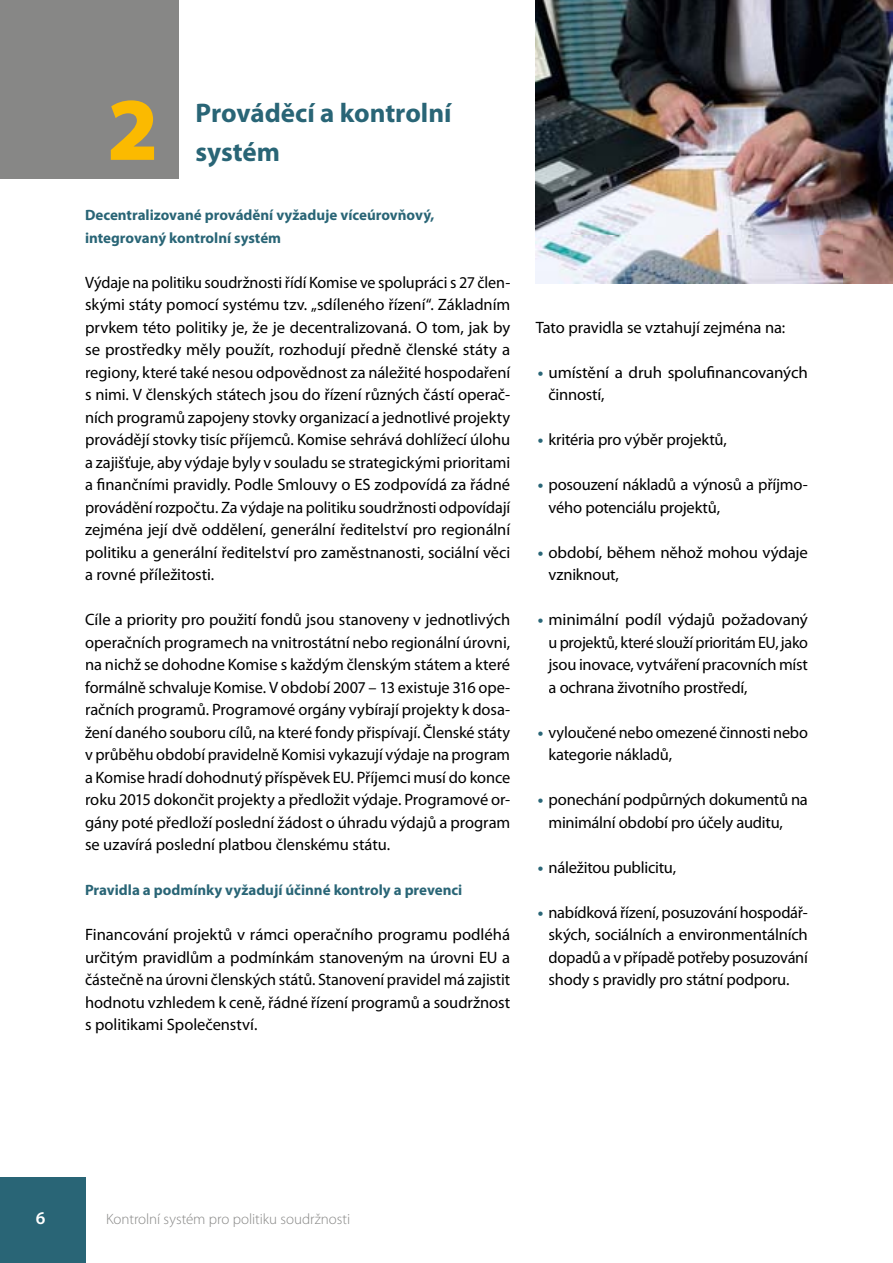
<style>
.page{position:relative;width:893px;height:1263px;background:#fff}
.page>*{position:absolute;margin:0;border:0;box-sizing:border-box;transform-origin:0 0}
.t1{font:900 90px "Myriad Pro";color:#fbba00}
.t2{font:700 27px/39px "Myriad Pro";color:#296576}
.t3{font:600 18px "Myriad Pro";color:#fff}
.t4{font:16.5px/22.5px "Myriad Pro";letter-spacing:-.01em;color:#000;text-align:justify}
.t5{font:700 15px/22.5px "Myriad Pro";color:#296576}
.t6{font:300 15px "Myriad Pro";color:#878786}
.s1{font-weight:700;color:#296576}
</style>
<div class="page">
<div style="left:0;top:0;width:179px;height:179px;background:#878786"></div>
<img style="left:536px;top:0;width:357px;height:283px">
<div style="left:0;top:1178px;width:85px;height:85px;background:#296576"></div>
<h1 class="t1" style="left:107px;top:78px;width:53px">2</h1>
<h2 class="t2" style="left:196px;top:94px;width:257px">Prováděcí a kontrolní systém</h2>
<p class="t5" style="left:85px;top:204px;width:351px">Decentralizované provádění vyžaduje víceúrovňový, integrovaný kontrolní systém</p>
<p class="t4" style="left:85px;top:271px;width:427px">Výdaje na politiku soudržnosti řídí Komise ve spolupráci s 27 člen&shy;skými státy pomocí systému tzv. „sdíleného řízení“. Základním prvkem této politiky je, že je decentralizovaná. O tom, jak by se prostředky měly použít, rozhodují předně členské státy a regiony, které také nesou odpovědnost za náležité hospodaření s nimi. V členských státech jsou do řízení různých částí operač&shy;ních programů zapojeny stovky organizací a jednotlivé projekty provádějí stovky tisíc příjemců. Komise sehrává dohlížecí úlohu a zajišťuje, aby výdaje byly v souladu se strategickými prioritami a finančními pravidly. Podle Smlouvy o ES zodpovídá za řádné provádění rozpočtu. Za výdaje na politiku soudržnosti odpovídají zejména její dvě oddělení, generální ředitelství pro regionální politiku a generální ředitelství pro zaměstnanosti, sociální věci a rovné příležitosti.</p>
<p class="t4" style="left:85px;top:609px;width:427px">Cíle a priority pro použití fondů jsou stanoveny v jednotlivých operačních programech na vnitrostátní nebo regionální úrovni, na nichž se dohodne Komise s každým členským státem a které formálně schvaluje Komise. V období 2007 – 13 existuje 316 ope&shy;račních programů. Programové orgány vybírají projekty k dosa&shy;žení daného souboru cílů, na které fondy přispívají. Členské státy v průběhu období pravidelně Komisi vykazují výdaje na program a Komise hradí dohodnutý příspěvek EU. Příjemci musí do konce roku 2015 dokončit projekty a předložit výdaje. Programové or&shy;gány poté předloží poslední žádost o úhradu výdajů a program se uzavírá poslední platbou členskému státu.</p>
<p class="t5" style="left:85px;top:879px;width:379px">Pravidla a podmínky vyžadují účinné kontroly a prevenci</p>
<p class="t4" style="left:85px;top:924px;width:427px">Financování projektů v rámci operačního programu podléhá určitým pravidlům a podmínkám stanoveným na úrovni EU a částečně na úrovni členských států. Stanovení pravidel má zajistit hodnotu vzhledem k ceně, řádné řízení programů a soudržnost s politikami Společenství.</p>
<p class="t4" style="left:536px;top:316px;width:251px">Tato pravidla se vztahují zejména na:</p>
<p class="t4" style="left:549px;top:361px;width:261px;text-indent:-11px"><span class="s1">•</span> umístění a druh spolufinancovaných činností,</p>
<p class="t4" style="left:538px;top:429px;width:190px"><span class="s1">•</span> kritéria pro výběr projektů,</p>
<p class="t4" style="left:549px;top:474px;width:261px;text-indent:-11px"><span class="s1">•</span> posouzení nákladů a výnosů a příjmo&shy;vého potenciálu projektů,</p>
<p class="t4" style="left:549px;top:541px;width:261px;text-indent:-11px"><span class="s1">•</span> období, během něhož mohou výdaje vzniknout,</p>
<p class="t4" style="left:549px;top:609px;width:261px;text-indent:-11px"><span class="s1">•</span> minimální podíl výdajů požadovaný u projektů, které slouží prioritám EU, jako jsou inovace, vytváření pracovních míst a ochrana životního prostředí,</p>
<p class="t4" style="left:549px;top:721px;width:261px;text-indent:-11px"><span class="s1">•</span> vyloučené nebo omezené činnosti nebo kategorie nákladů,</p>
<p class="t4" style="left:549px;top:789px;width:261px;text-indent:-11px"><span class="s1">•</span> ponechání podpůrných dokumentů na minimální období pro účely auditu,</p>
<p class="t4" style="left:538px;top:856px;width:140px"><span class="s1">•</span> náležitou publicitu,</p>
<p class="t4" style="left:549px;top:901px;width:261px;text-indent:-11px"><span class="s1">•</span> nabídková řízení, posuzování hospodář&shy;ských, sociálních a environmentálních dopadů a v případě potřeby posuzování shody s pravidly pro státní podporu.</p>
<p class="t3" style="left:36px;top:1208px;width:11px">6</p>
<p class="t6" style="left:106px;top:1210px;width:246px">Kontrolní systém pro politiku soudržnosti</p>
</div>
